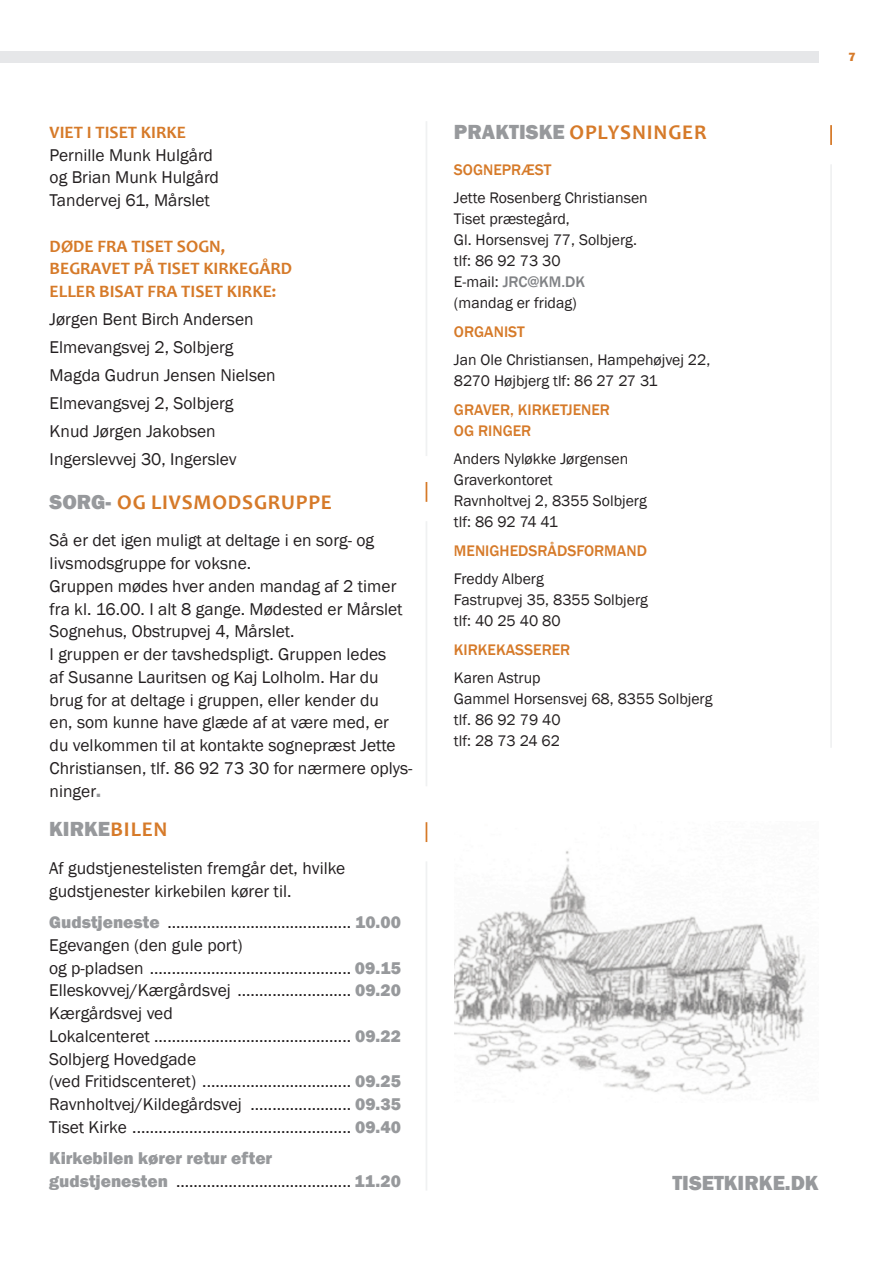
<style>
.page{position:relative;width:893px;height:1265px;background:#fff}
.page>*{position:absolute;margin:0;border:0;box-sizing:border-box;transform-origin:0 0}
.mellem{font:700 21px "Candara";letter-spacing:.04em;color:#d67a29}
.mellem-2{font:800 21px "Franklin Gothic";color:#97999c}
.brødtekst{font:17.5px/22.8px "Franklin Gothic";color:#231f20}
.brødtekst-2{font:800 17.5px/22.8px "Franklin Gothic";color:#97999c}
.brødtekst-3{font:700 17.5px/22.8px "Candara";color:#d67a29}
.praktiske_opl{font:15.75px/21px "Franklin Gothic";color:#231f20}
.praktiske_opl-2{font:500 15.75px/21px "Franklin Gothic";color:#d67a29}
.t1{font:800 12.25px "Franklin Gothic";color:#d67a29}
.s1{font-family:"Franklin Gothic";font-weight:800;color:#97999c}
.s2{font-weight:800;color:#97999c}
.s3{font-family:"Candara";font-weight:700;color:#d67a29}
.s4{font-weight:400;color:#231f20}
.s5{font-weight:500;color:#808285}
</style>
<div class="page">
<div style="left:0;top:51px;width:819px;height:11px;background:#e6e7e9"></div>
<hr style="left:830px;top:125px;width:2px;height:20px;background:#d67a29">
<svg style="left:426px;top:822px;width:1px;height:20px"></svg>
<svg style="left:426px;top:482px;width:1px;height:20px"></svg>
<hr style="left:830px;top:164px;width:2px;height:584px;background:#f0f1f2">
<hr style="left:426px;top:861px;width:1px;height:330px;background:#f0f1f2">
<hr style="left:426px;top:121px;width:1px;height:335px;background:#f0f1f2">
<hr style="left:426px;top:521px;width:1px;height:265px;background:#f0f1f2">
<svg style="left:454px;top:851px;width:353px;height:243px"></svg>
<p class="brødtekst-3" style="left:50px;top:121px;width:138px">VIET I TISET KIRKE</p>
<p class="brødtekst" style="left:50px;top:144px;width:171px">Pernille Munk Hulgård og Brian Munk Hulgård<br>Tandervej 61, Mårslet</p>
<p class="brødtekst-3" style="left:50px;top:234px;width:244px">DØDE FRA TISET SOGN,<br>BEGRAVET PÅ TISET KIRKEGÅRD<br>ELLER BISAT FRA TISET KIRKE:</p>
<p class="brødtekst" style="left:50px;top:308px;width:205px">Jørgen Bent Birch Andersen</p>
<p class="brødtekst" style="left:50px;top:336px;width:185px">Elmevangsvej 2, Solbjerg</p>
<p class="brødtekst" style="left:50px;top:364px;width:228px">Magda Gudrun Jensen Nielsen</p>
<p class="brødtekst" style="left:50px;top:392px;width:185px">Elmevangsvej 2, Solbjerg</p>
<p class="brødtekst" style="left:50px;top:420px;width:168px">Knud Jørgen Jakobsen</p>
<p class="brødtekst" style="left:50px;top:448px;width:188px">Ingerslevvej 30, Ingerslev</p>
<p class="mellem" style="left:50px;top:489px;width:284px"><span class="s1">SORG-</span> OG LIVSMODSGRUPPE</p>
<p class="brødtekst" style="left:50px;top:530px;width:354px">Så er det igen muligt at deltage i en sorg- og livsmodsgruppe for voksne.<br>Gruppen mødes hver anden mandag af 2 timer fra kl. 16.00. I alt 8 gange. Mødested er Mårslet Sognehus, Obstrupvej 4, Mårslet.</p>
<p class="brødtekst" style="left:50px;top:643px;width:364px">I gruppen er der tavshedspligt. Gruppen ledes<br>af Susanne Lauritsen og Kaj Lolholm. Har du brug for at deltage i gruppen, eller kender du<br>en, som kunne have glæde af at være med, er<br>du velkommen til at kontakte sognepræst Jette Christiansen, tlf. 86 92 73 30 for nærmere oplys&shy;ninger<span class="s2">.</span></p>
<p class="mellem-2" style="left:49px;top:816px;width:120px">KIRKE<span class="s3">BILEN</span></p>
<p class="brødtekst" style="left:49px;top:857px;width:298px">Af gudstjenestelisten fremgår det, hvilke gudstjenester kirkebilen kører til.</p>
<p class="brødtekst" style="left:49px;top:911px;width:353px"><span class="s2">Gudstjeneste</span> .......................................... <span class="s2">10.00</span></p>
<p class="brødtekst" style="left:49px;top:934px;width:353px">Egevangen (den gule port)<br>og p-pladsen .............................................. <span class="s2">09.15</span></p>
<p class="brødtekst" style="left:49px;top:979px;width:353px">Elleskovvej/Kærgårdsvej .......................... <span class="s2">09.20</span></p>
<p class="brødtekst" style="left:49px;top:1002px;width:125px">Kærgårdsvej ved</p>
<p class="brødtekst" style="left:49px;top:1025px;width:353px">Lokalcenteret ............................................. <span class="s2">09.22</span></p>
<p class="brødtekst" style="left:49px;top:1048px;width:148px">Solbjerg Hovedgade</p>
<p class="brødtekst" style="left:49px;top:1070px;width:353px">(ved Fritidscenteret) .................................. <span class="s2">09.25</span></p>
<p class="brødtekst" style="left:49px;top:1093px;width:353px">Ravnholtvej/Kildegårdsvej ....................... <span class="s2">09.35</span></p>
<p class="brødtekst" style="left:49px;top:1116px;width:353px">Tiset Kirke .................................................. <span class="s2">09.40</span></p>
<p class="brødtekst-2" style="left:49px;top:1147px;width:353px">Kirkebilen kører retur efter<br>gudstjenesten <span class="s4">........................................</span> 11.20</p>
<p class="mellem" style="left:454px;top:119px;width:254px"><span class="s1">PRAKTISKE</span> OPLYSNINGER</p>
<p class="praktiske_opl-2" style="left:454px;top:159px;width:99px">SOGNEPRÆST</p>
<p class="praktiske_opl" style="left:454px;top:188px;width:195px">Jette Rosenberg Christiansen<br>Tiset præstegård,<br>Gl. Horsensvej 77, Solbjerg. tlf: 86 92 73 30<br>E-mail: <span class="s5">JRC@KM.DK </span>(mandag er fridag)</p>
<p class="praktiske_opl-2" style="left:454px;top:321px;width:72px">ORGANIST</p>
<p class="praktiske_opl" style="left:454px;top:350px;width:258px">Jan Ole Christiansen, Hampehøjvej 22,<br>8270 Højbjerg tlf: 86 27 27 31</p>
<p class="praktiske_opl-2" style="left:454px;top:399px;width:158px">GRAVER, KIRKETJENER<br>OG RINGER</p>
<p class="praktiske_opl" style="left:454px;top:449px;width:194px">Anders Nyløkke Jørgensen<br>Graverkontoret<br>Ravnholtvej 2, 8355 Solbjerg tlf: 86 92 74 41</p>
<p class="praktiske_opl-2" style="left:454px;top:540px;width:195px">MENIGHEDSRÅDSFORMAND</p>
<p class="praktiske_opl" style="left:454px;top:569px;width:196px">Freddy Alberg<br>Fastrupvej 35, 8355 Solbjerg tlf: 40 25 40 80</p>
<p class="praktiske_opl-2" style="left:454px;top:639px;width:118px">KIRKEKASSERER</p>
<p class="praktiske_opl" style="left:454px;top:668px;width:260px">Karen Astrup<br>Gammel Horsensvej 68, 8355 Solbjerg tlf. 86 92 79 40<br>tlf: 28 73 24 62</p>
<p class="t1" style="left:849px;top:49px;width:9px">7</p>
<p class="mellem-2" style="left:672px;top:1170px;width:148px">TISETKIRKE.DK</p>
</div>
